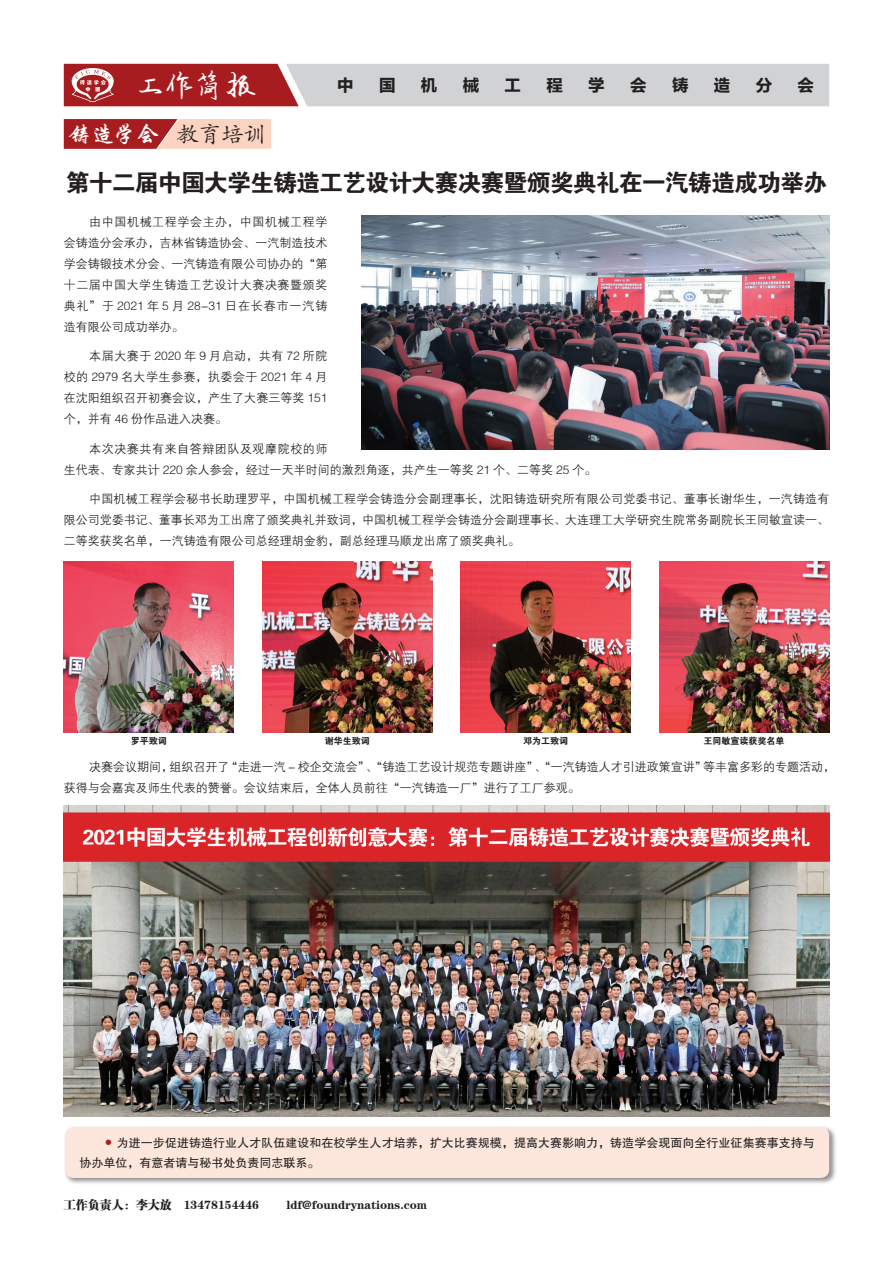
<style>
.page{position:relative;width:893px;height:1263px;background:#fff}
.page>*{position:absolute;margin:0;border:0;box-sizing:border-box;transform-origin:0 0}
.t1{font:30px "CT Fang Song SJ";color:#fff}
.t2{font:24px "FZDHTK GBK1 0";letter-spacing:-.04em;color:#231f20}
.t3{font:22.5px "FZXKJW GB1 0";color:#fff}
.t4{font:16.5px "FZLTDHK GBK1 0";color:#231f20}
.t5{font:12px/21px "FZZDXK GBK1 0";color:#231f20;text-align:justify}
.t6{font:12px/20.2px "FZHTJW GB1 0";letter-spacing:.005em;color:#231f20}
.t7{font:12px "FZCSJW GB1 0";color:#231f20}
.t8{font:9px "FZDHTJW GB1 0";color:#231f20}
.s1{font-family:"FZKTK GBK1 0";color:#231f20}
.s2{font-family:"FZZDXK GBK1 0";font-size:7.5px;color:#a61c1f}
</style>
<div class="page">
<svg style="left:64px;top:64px;width:765px;height:42px;background:#c6a0a3"></svg>
<img style="left:361px;top:215px;width:468px;height:234px">
<svg style="left:64px;top:119px;width:207px;height:30px;background:#d17871"></svg>
<img style="left:64px;top:806px;width:765px;height:310px">
<img style="left:659px;top:561px;width:170px;height:171px">
<img style="left:262px;top:561px;width:170px;height:171px">
<img style="left:461px;top:561px;width:170px;height:171px">
<img style="left:64px;top:561px;width:170px;height:171px">
<div style="left:64px;top:1125px;width:773px;height:61px;background:#231f20;opacity:.5"></div>
<div style="left:65px;top:1127px;width:764px;height:51px;background:#fde7dc;border-radius:9px"></div>
<h1 class="t1" style="left:135px;top:66px;width:121px">工作简报</h1>
<h3 class="t4" style="left:337px;top:76px;width:18px">中</h3>
<h3 class="t4" style="left:379px;top:76px;width:18px">国</h3>
<h3 class="t4" style="left:421px;top:76px;width:18px">机</h3>
<h3 class="t4" style="left:463px;top:76px;width:18px">械</h3>
<h3 class="t4" style="left:505px;top:76px;width:18px">工</h3>
<h3 class="t4" style="left:546px;top:76px;width:18px">程</h3>
<h3 class="t4" style="left:588px;top:76px;width:18px">学</h3>
<h3 class="t4" style="left:630px;top:76px;width:18px">会</h3>
<h3 class="t4" style="left:672px;top:76px;width:18px">铸</h3>
<h3 class="t4" style="left:714px;top:76px;width:18px">造</h3>
<h3 class="t4" style="left:756px;top:76px;width:18px">分</h3>
<h3 class="t4" style="left:797px;top:76px;width:18px">会</h3>
<h3 class="t3" style="left:69px;top:122px;width:199px">铸造学会 <span class="s1">教育培训</span></h3>
<h2 class="t2" style="left:66px;top:169px;width:763px">第十二届中国大学生铸造工艺设计大赛决赛暨颁奖典礼在一汽铸造成功举办</h2>
<p class="t5" style="left:64px;top:211px;width:265px;text-indent:26px">由中国机械工程学会主办，中国机械工程学会铸造分会承办，吉林省铸造协会、一汽制造技术学会铸锻技术分会、一汽铸造有限公司协办的“第十二届中国大学生铸造工艺设计大赛决赛暨颁奖典礼”于 2021 年 5 月 28-31 日在长春市一汽铸造有限公司成功举办。</p>
<p class="t5" style="left:64px;top:346px;width:265px;text-indent:26px">本届大赛于 2020 年 9 月启动，共有 72 所院校的 2979 名大学生参赛，执委会于 2021 年 4 月在沈阳组织召开初赛会议，产生了大赛三等奖 151个，并有 46 份作品进入决赛。</p>
<p class="t5" style="left:64px;top:438px;width:534px;text-indent:26px">本次决赛共有来自答辩团队及观摩院校的师<br>生代表、专家共计 220 余人参会，经过一天半时间的激烈角逐，共产生一等奖 21 个、二等奖 25 个。</p>
<p class="t5" style="left:64px;top:489px;width:767px;text-indent:26px">中国机械工程学会秘书长助理罗平，中国机械工程学会铸造分会副理事长，沈阳铸造研究所有限公司党委书记、董事长谢华生，一汽铸造有限公司党委书记、董事长邓为工出席了颁奖典礼并致词，中国机械工程学会铸造分会副理事长、大连理工大学研究生院常务副院长王同敏宣读一、二等奖获奖名单，一汽铸造有限公司总经理胡金豹，副总经理马顺龙出席了颁奖典礼。</p>
<p class="t8" style="left:131px;top:736px;width:37px">罗平致词</p>
<p class="t8" style="left:325px;top:736px;width:46px">谢华生致词</p>
<p class="t8" style="left:523px;top:736px;width:46px">邓为工致词</p>
<p class="t8" style="left:704px;top:736px;width:82px">王同敏宣读获奖名单</p>
<p class="t5" style="left:64px;top:756px;width:773px;text-indent:26px">决赛会议期间，组织召开了“走进一汽 - 校企交流会”、“铸造工艺设计规范专题讲座”、“一汽铸造人才引进政策宣讲”等丰富多彩的专题活动，获得与会嘉宾及师生代表的赞誉。会议结束后，全体人员前往“一汽铸造一厂”进行了工厂参观。</p>
<p class="t6" style="left:79px;top:1133px;width:737px;text-indent:26px"><span class="s2">●</span> 为进一步促进铸造行业人才队伍建设和在校学生人才培养，扩大比赛规模，提高大赛影响力，铸造学会现面向全行业征集赛事支持与协办单位，有意者请与秘书处负责同志联系。</p>
<p class="t7" style="left:64px;top:1198px;width:365px">工作负责人：李大放　13478154446 　　ldf@foundrynations.com</p>
</div>
